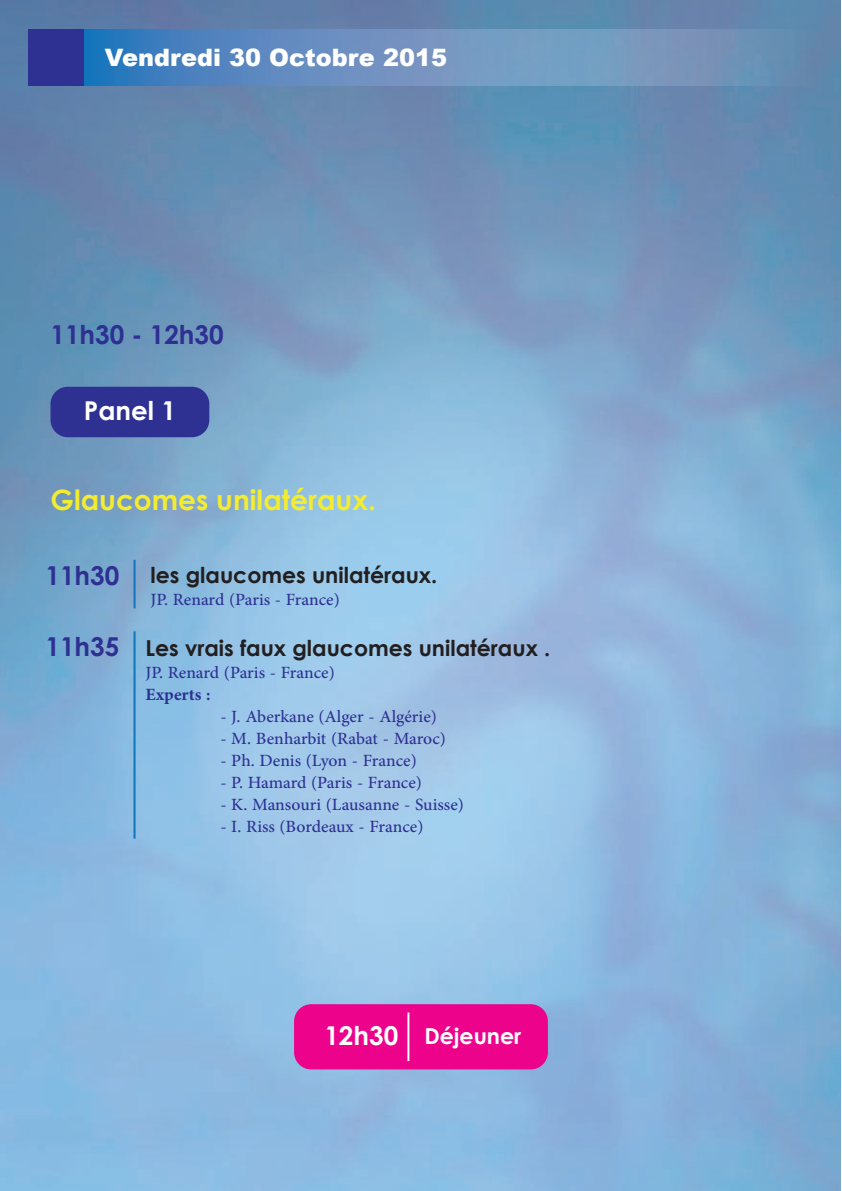
<style>
.page{position:relative;width:842px;height:1191px;background:#fff}
.page>*{position:absolute;margin:0;border:0;box-sizing:border-box;transform-origin:0 0}
.t1{font:700 28px "Century Gothic";color:#f4ed2f}
.t2{font:700 26px "Century Gothic";color:#2e3092}
.t3{font:700 26px "Century Gothic";color:#fff}
.t4{font:24px "Adobe Arabic";color:#2e3092}
.t5{font:900 24px "Arial";color:#fff}
.t6{font:700 24px "Adobe Arabic";letter-spacing:.005em;color:#2e3092}
.t7{font:700 22px "Century Gothic";color:#231f20}
.t8{font:700 22px "Century Gothic";color:#fff}
.s1{font-size:26px}
</style>
<div class="page">
<img style="left:0;top:1px;width:840px;height:1190px">
<div style="left:28px;top:29px;width:57px;height:57px;background:#2e3092"></div>
<svg style="left:85px;top:29px;width:729px;height:57px;background:#648fbd"></svg>
<div style="left:51px;top:387px;width:158px;height:50px;background:#2e3092;border-radius:17px"></div>
<hr style="left:134px;top:560px;width:2px;height:48px;background:#1074bc">
<hr style="left:134px;top:631px;width:2px;height:207px;background:#1074bc">
<div style="left:294px;top:1004px;width:254px;height:65px;background:#ed028c;border-radius:17px"></div>
<hr style="left:407px;top:1012px;width:2px;height:49px;background:#fff">
<p class="t5" style="left:105px;top:40px;width:344px">Vendredi 30 Octobre 2015</p>
<p class="t2" style="left:51px;top:318px;width:175px">11h30 - 12h30</p>
<p class="t3" style="left:84px;top:394px;width:94px">Panel 1</p>
<p class="t1" style="left:51px;top:481px;width:327px">Glaucomes unilatéraux.</p>
<p class="t2" style="left:45px;top:559px;width:75px">11h30</p>
<p class="t2" style="left:45px;top:629px;width:75px">11h35</p>
<p class="t7" style="left:151px;top:561px;width:288px">les glaucomes unilatéraux.</p>
<p class="t4" style="left:151px;top:583px;width:191px">JP. Renard (Paris - France)</p>
<p class="t7" style="left:145px;top:633px;width:406px">Les vrais faux glaucomes unilatéraux .</p>
<p class="t4" style="left:145px;top:655px;width:191px">JP. Renard (Paris - France)</p>
<p class="t6" style="left:145px;top:677px;width:67px">Experts :</p>
<p class="t4" style="left:220px;top:699px;width:218px">- J. Aberkane (Alger - Algérie)</p>
<p class="t4" style="left:220px;top:721px;width:227px">- M. Benharbit (Rabat - Maroc)</p>
<p class="t4" style="left:220px;top:743px;width:198px">- Ph. Denis (Lyon - France)</p>
<p class="t4" style="left:220px;top:765px;width:203px">- P. Hamard (Paris - France)</p>
<p class="t4" style="left:220px;top:787px;width:245px">- K. Mansouri (Lausanne - Suisse)</p>
<p class="t4" style="left:220px;top:809px;width:205px">- I. Riss (Bordeaux - France)</p>
<p class="t8" style="left:324px;top:1021px;width:198px"><span class="s1">12h30</span> Déjeuner</p>
</div>
